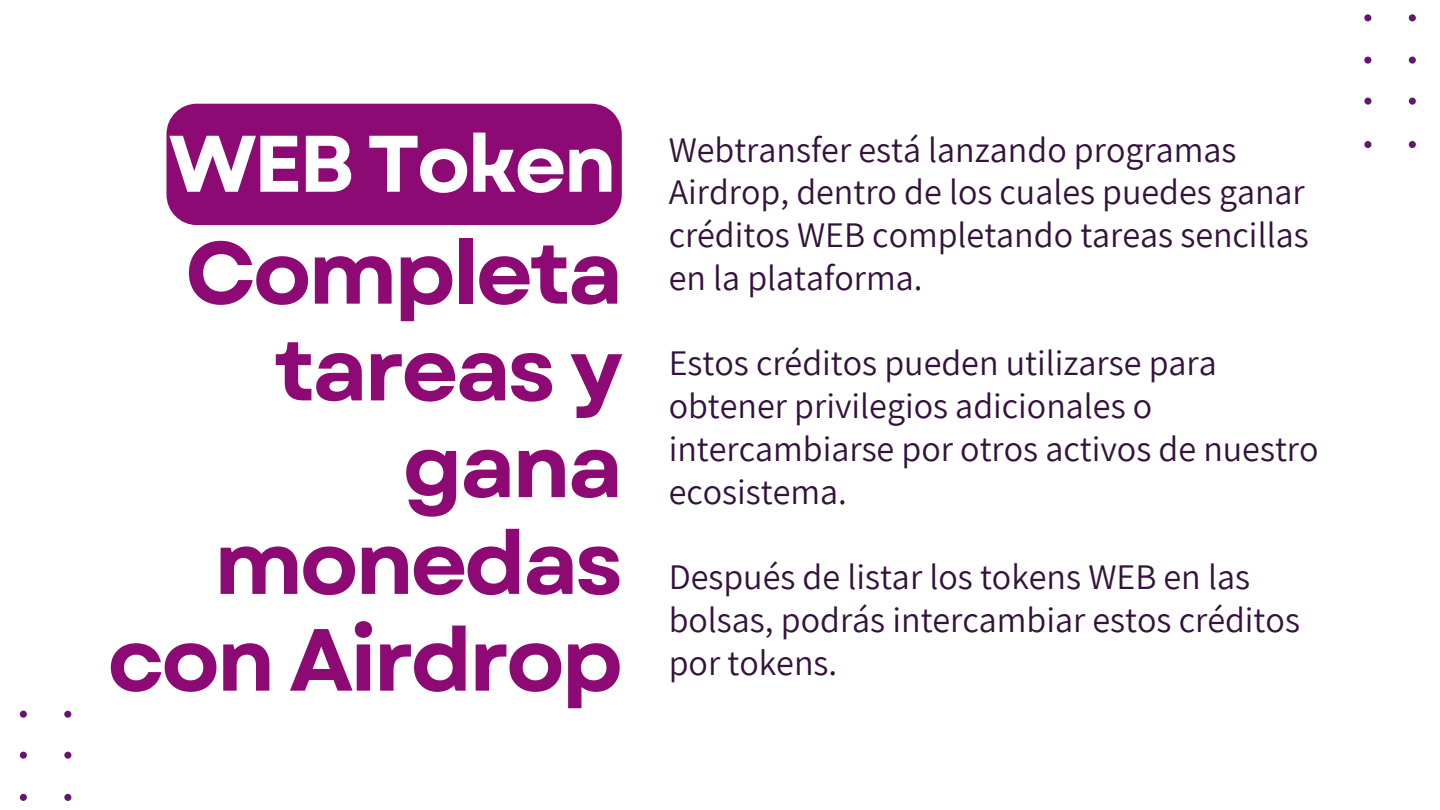
<style>
.page{position:relative;width:1440px;height:810px;background:#fff}
.page>*{position:absolute;margin:0;border:0;box-sizing:border-box;transform-origin:0 0}
.t1{font:700 88px/96.8px "Garet";letter-spacing:-.04em;color:#8d0a75;text-align:right}
.t2{font:700 80px "Garet";letter-spacing:-.04em;color:#fff}
.t3{font:36px/42.8px "Assistant";color:#33123b}
</style>
<div class="page">
<svg style="left:1364px;top:14px;width:52px;height:134px"></svg>
<svg style="left:19px;top:711px;width:52px;height:90px"></svg>
<div style="left:166px;top:104px;width:456px;height:121px;background:#8d0a75"></div>
<p class="t2" style="left:169px;top:106px;width:450px">WEB Token</p>
<p class="t1" style="left:107px;top:225px;width:517px">Completa tareas y gana monedas con Airdrop</p>
<h1 class="t3" style="left:669px;top:127px;width:641px">Webtransfer está lanzando programas Airdrop, dentro de los cuales puedes ganar créditos WEB completando tareas sencillas en la plataforma.</h1>
<h1 class="t3" style="left:669px;top:341px;width:651px">Estos créditos pueden utilizarse para obtener privilegios adicionales o intercambiarse por otros activos de nuestro ecosistema.</h1>
<p class="t3" style="left:669px;top:555px;width:633px">Después de listar los tokens WEB en las bolsas, podrás intercambiar estos créditos por tokens.</p>
</div>
